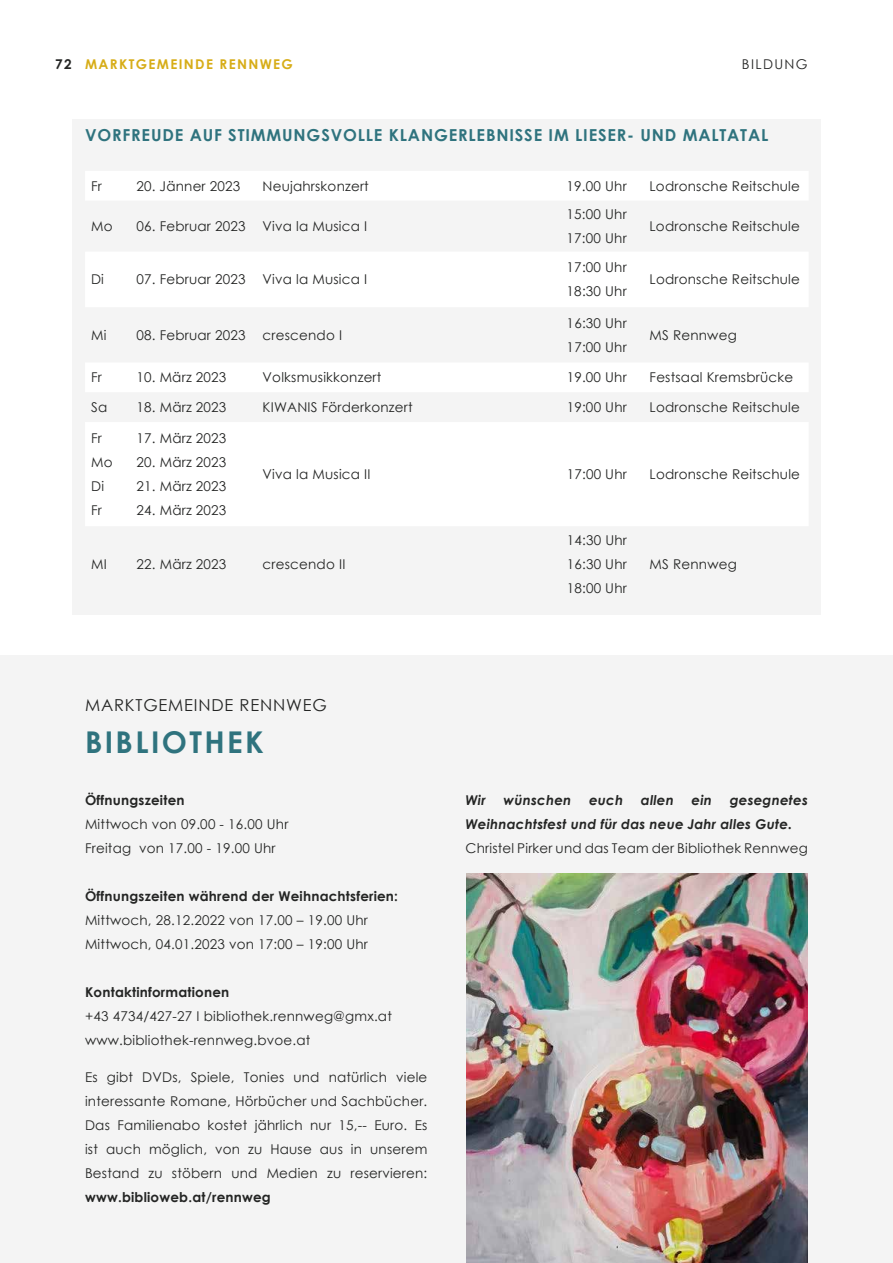
<style>
.page{position:relative;width:893px;height:1263px;background:#fff}
.page>*{position:absolute;margin:0;border:0;box-sizing:border-box;transform-origin:0 0}
.t1{font:700 30px "Century Gothic";letter-spacing:.08em;color:#2f737e}
.t2{font:700 16.5px "Century Gothic";letter-spacing:.05em;color:#2f737e}
.t3{font:16.5px "Century Gothic";letter-spacing:.05em;color:#242524}
.t4{font:13.5px/24px "Century Gothic";letter-spacing:.015em;color:#242524}
.t5{font:700 13.5px "Century Gothic";letter-spacing:.015em;color:#242524}
.t6{font:italic 700 13.5px/24px "Century Gothic";letter-spacing:.015em;color:#242524}
.t7{font:700 13.5px "Century Gothic";letter-spacing:.1em;color:#d7ad18}
.t8{font:13.5px "Century Gothic";letter-spacing:.1em;color:#242524}
.s1{color:#242524}
</style>
<div class="page">
<div style="left:0;top:655px;width:893px;height:608px;background:#f4f4f4"></div>
<img style="left:467px;top:873px;width:341px;height:390px">
<div style="left:72px;top:119px;width:749px;height:495px;background:#f4f4f4"></div>
<svg style="left:86px;top:171px;width:722px;height:355px;fill:#fff"></svg>
<p class="t7" style="left:55px;top:56px;width:239px"><span class="s1">72</span> MARKTGEMEINDE RENNWEG</p>
<p class="t8" style="left:742px;top:55px;width:67px">BILDUNG</p>
<p class="t2" style="left:85px;top:124px;width:685px">VORFREUDE AUF STIMMUNGSVOLLE KLANGERLEBNISSE IM LIESER- UND MALTATAL</p>
<p class="t4" style="left:91px;top:174px;width:12px">Fr</p>
<p class="t4" style="left:136px;top:174px;width:105px">20. Jänner 2023</p>
<p class="t4" style="left:263px;top:174px;width:108px">Neujahrskonzert</p>
<p class="t4" style="left:567px;top:174px;width:62px">19.00 Uhr</p>
<p class="t4" style="left:649px;top:174px;width:152px">Lodronsche Reitschule</p>
<p class="t4" style="left:91px;top:214px;width:23px">Mo</p>
<p class="t4" style="left:136px;top:214px;width:111px">06. Februar 2023</p>
<p class="t4" style="left:263px;top:214px;width:106px">Viva la Musica I</p>
<p class="t4" style="left:567px;top:202px;width:62px">15:00 Uhr<br>17:00 Uhr</p>
<p class="t4" style="left:649px;top:214px;width:152px">Lodronsche Reitschule</p>
<p class="t4" style="left:91px;top:267px;width:14px">Di</p>
<p class="t4" style="left:136px;top:267px;width:111px">07. Februar 2023</p>
<p class="t4" style="left:263px;top:267px;width:106px">Viva la Musica I</p>
<p class="t4" style="left:567px;top:255px;width:62px">17:00 Uhr<br>18:30 Uhr</p>
<p class="t4" style="left:650px;top:267px;width:152px">Lodronsche Reitschule</p>
<p class="t4" style="left:91px;top:323px;width:17px">Mi</p>
<p class="t4" style="left:136px;top:323px;width:111px">08. Februar 2023</p>
<p class="t4" style="left:263px;top:323px;width:81px">crescendo I</p>
<p class="t4" style="left:567px;top:311px;width:62px">16:30 Uhr<br>17:00 Uhr</p>
<p class="t4" style="left:650px;top:323px;width:89px">MS Rennweg</p>
<p class="t4" style="left:91px;top:365px;width:12px">Fr</p>
<p class="t4" style="left:136px;top:365px;width:91px">10. März 2023</p>
<p class="t4" style="left:263px;top:365px;width:120px">Volksmusikkonzert</p>
<p class="t4" style="left:567px;top:365px;width:62px">19.00 Uhr</p>
<p class="t4" style="left:650px;top:365px;width:145px">Festsaal Kremsbrücke</p>
<p class="t4" style="left:91px;top:395px;width:18px">Sa</p>
<p class="t4" style="left:136px;top:395px;width:91px">18. März 2023</p>
<p class="t4" style="left:263px;top:395px;width:152px">KIWANIS Förderkonzert</p>
<p class="t4" style="left:567px;top:395px;width:62px">19:00 Uhr</p>
<p class="t4" style="left:650px;top:395px;width:152px">Lodronsche Reitschule</p>
<p class="t4" style="left:91px;top:426px;width:23px">Fr<br>Mo<br>Di<br>Fr</p>
<p class="t4" style="left:136px;top:426px;width:91px">17. März 2023</p>
<p class="t4" style="left:136px;top:450px;width:91px">20. März 2023</p>
<p class="t4" style="left:136px;top:474px;width:91px">21. März 2023</p>
<p class="t4" style="left:136px;top:498px;width:91px">24. März 2023</p>
<p class="t4" style="left:263px;top:462px;width:109px">Viva la Musica II</p>
<p class="t4" style="left:567px;top:462px;width:62px">17:00 Uhr</p>
<p class="t4" style="left:650px;top:462px;width:152px">Lodronsche Reitschule</p>
<p class="t4" style="left:91px;top:552px;width:17px">MI</p>
<p class="t4" style="left:136px;top:552px;width:91px">22. März 2023</p>
<p class="t4" style="left:263px;top:552px;width:84px">crescendo II</p>
<p class="t4" style="left:567px;top:528px;width:62px;text-align:justify">14:30 Uhr 16:30 Uhr 18:00 Uhr</p>
<p class="t4" style="left:650px;top:552px;width:89px">MS Rennweg</p>
<p class="t3" style="left:85px;top:693px;width:243px">MARKTGEMEINDE RENNWEG</p>
<h1 class="t1" style="left:85px;top:723px;width:180px">BIBLIOTHEK</h1>
<p class="t5" style="left:85px;top:791px;width:101px">Öffnungszeiten</p>
<p class="t4" style="left:85px;top:812px;width:205px">Mittwoch von 09.00 - 16.00 Uhr<br>Freitag von 17.00 - 19.00 Uhr</p>
<p class="t5" style="left:85px;top:887px;width:314px">Öffnungszeiten während der Weihnachtsferien:</p>
<p class="t4" style="left:85px;top:908px;width:284px">Mittwoch, 28.12.2022 von 17.00 – 19.00 Uhr<br>Mittwoch, 04.01.2023 von 17:00 – 19:00 Uhr</p>
<p class="t5" style="left:85px;top:983px;width:146px">Kontaktinformationen</p>
<p class="t4" style="left:85px;top:1004px;width:308px">+43 4734/427-27 I bibliothek.rennweg@gmx.at www.bibliothek-rennweg.bvoe.at</p>
<p class="t4" style="left:85px;top:1065px;width:344px;text-align:justify">Es gibt DVDs, Spiele, Tonies und natürlich viele interessante Romane, Hörbücher und Sachbücher.<br>Das Familienabo kostet jährlich nur 15,-- Euro. Es ist auch möglich, von zu Hause aus in unserem Bestand zu stöbern und Medien zu reservieren:</p>
<p class="t5" style="left:85px;top:1189px;width:187px">www.biblioweb.at/rennweg</p>
<p class="t6" style="left:466px;top:787px;width:22px">Wir</p>
<p class="t6" style="left:503px;top:787px;width:69px">wünschen</p>
<p class="t6" style="left:589px;top:787px;width:36px">euch</p>
<p class="t6" style="left:641px;top:787px;width:34px">allen</p>
<p class="t6" style="left:692px;top:787px;width:22px">ein</p>
<p class="t6" style="left:466px;top:787px;width:344px;text-indent:264px">gesegnetes<br>Weihnachtsfest und für das neue Jahr alles Gute.</p>
<p class="t4" style="left:466px;top:836px;width:344px">Christel Pirker und das Team der Bibliothek Rennweg</p>
</div>
